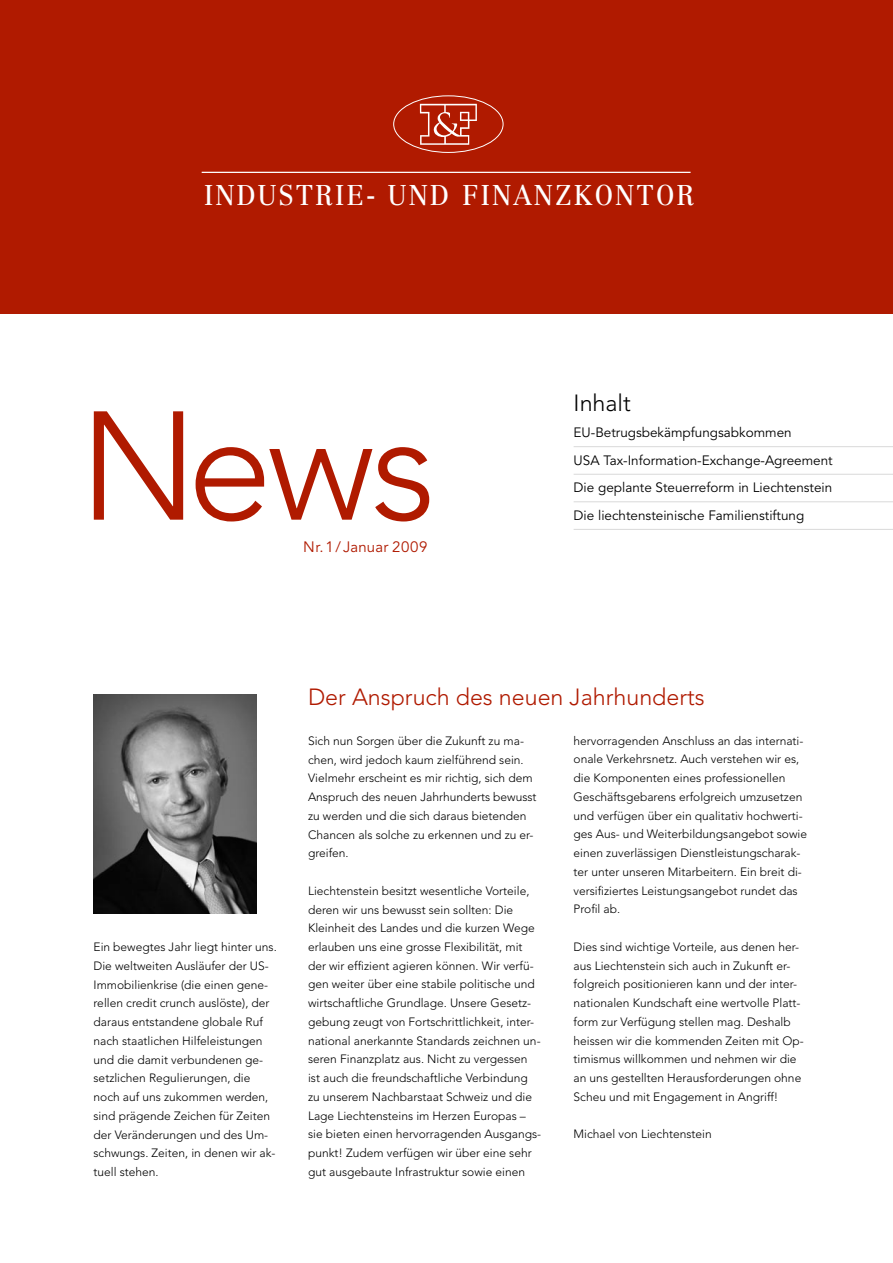
<style>
.page{position:relative;width:893px;height:1263px;background:#fff}
.page>*{position:absolute;margin:0;border:0;box-sizing:border-box;transform-origin:0 0}
.t1{font:300 153px "Avenir";color:#b01a00}
.t2{font:28.05px "Centennial";letter-spacing:.08em;color:#fff;scale:.93 1}
.t3{font:300 23.25px "Avenir";color:#b01a00}
.t4{font:300 23.25px "Avenir";color:#000}
.t5{font:15px "Avenir";letter-spacing:.01em;color:#b01a00}
.t6{font:13.5px/27.6px "Avenir";color:#000}
.t7{font:300 12px/18.8px "Avenir";color:#000}
</style>
<div class="page">
<div style="left:0;top:0;width:893px;height:314px;background:#b01a00"></div>
<hr style="left:574px;top:446px;width:319px;height:1px;background:#d9d9d9">
<hr style="left:574px;top:474px;width:319px;height:1px;background:#d9d9d9">
<hr style="left:574px;top:501px;width:319px;height:1px;background:#d9d9d9">
<hr style="left:574px;top:529px;width:319px;height:1px;background:#d9d9d9">
<hr style="left:202px;top:172px;width:489px;height:1px;background:#fff">
<div style="left:393px;top:95px;width:110px;height:58px;border:1px solid #fff;border-radius:50%"></div>
<svg style="left:420px;top:104px;width:57px;height:41px"></svg>
<img style="left:94px;top:695px;width:163px;height:219px">
<h2 class="t2" style="left:204px;top:178px;width:528px">INDUSTRIE- UND FINANZKONTOR</h2>
<h1 class="t1" style="left:79px;top:377px;width:359px">News</h1>
<p class="t5" style="left:303px;top:538px;width:126px">Nr.1/Januar 2009</p>
<h3 class="t4" style="left:574px;top:389px;width:59px">Inhalt</h3>
<p class="t6" style="left:574px;top:419px;width:261px">EU-Betrugsbekämpfungsabkommen<br>USA Tax-Information-Exchange-Agreement Die geplante Steuerreform in Liechtenstein Die liechtensteinische Familienstiftung</p>
<p class="t7" style="left:94px;top:937px;width:185px">Ein bewegtes Jahr liegt hinter uns.<br>Die weltweiten Ausläufer der US-<br>Immobilienkrise (die einen gene&shy;rellen credit crunch auslöste), der daraus entstandene globale Ruf nach staatlichen Hilfeleistungen und die damit verbundenen ge&shy;setzlichen Regulierungen, die noch auf uns zukommen werden, sind prägende Zeichen für Zeiten der Veränderungen und des Um&shy;schwungs. Zeiten, in denen wir ak&shy;tuell stehen.</p>
<h3 class="t3" style="left:308px;top:683px;width:398px">Der Anspruch des neuen Jahrhunderts</h3>
<p class="t7" style="left:308px;top:731px;width:230px">Sich nun Sorgen über die Zukunft zu ma&shy;chen, wird jedoch kaum zielführend sein.<br>Vielmehr erscheint es mir richtig, sich dem Anspruch des neuen Jahrhunderts bewusst zu werden und die sich daraus bietenden Chancen als solche zu erkennen und zu er&shy;greifen.</p>
<p class="t7" style="left:308px;top:881px;width:235px">Liechtenstein besitzt wesentliche Vorteile, deren wir uns bewusst sein sollten: Die Kleinheit des Landes und die kurzen Wege erlauben uns eine grosse Flexibilität, mit der wir effizient agieren können. Wir verfü&shy;gen weiter über eine stabile politische und wirtschaftliche Grundlage. Unsere Gesetz&shy;gebung zeugt von Fortschrittlichkeit, inter&shy;national anerkannte Standards zeichnen un&shy;seren Finanzplatz aus. Nicht zu vergessen ist auch die freundschaftliche Verbindung zu unserem Nachbarstaat Schweiz und die Lage Liechtensteins im Herzen Europas – sie bieten einen hervorragenden Ausgangs&shy;punkt! Zudem verfügen wir über eine sehr gut ausgebaute Infrastruktur sowie einen</p>
<p class="t7" style="left:574px;top:731px;width:235px">hervorragenden Anschluss an das internati&shy;onale Verkehrsnetz. Auch verstehen wir es, die Komponenten eines professionellen Geschäftsgebarens erfolgreich umzusetzen und verfügen über ein qualitativ hochwerti&shy;ges Aus- und Weiterbildungsangebot sowie einen zuverlässigen Dienstleistungscharak&shy;ter unter unseren Mitarbeitern. Ein breit di&shy;versifiziertes Leistungsangebot rundet das Profil ab.</p>
<p class="t7" style="left:574px;top:937px;width:232px">Dies sind wichtige Vorteile, aus denen her&shy;aus Liechtenstein sich auch in Zukunft er&shy;folgreich positionieren kann und der inter&shy;nationalen Kundschaft eine wertvolle Platt&shy;form zur Verfügung stellen mag. Deshalb heissen wir die kommenden Zeiten mit Op&shy;timismus willkommen und nehmen wir die an uns gestellten Herausforderungen ohne Scheu und mit Engagement in Angriff!</p>
<p class="t7" style="left:574px;top:1125px;width:140px">Michael von Liechtenstein</p>
</div>
